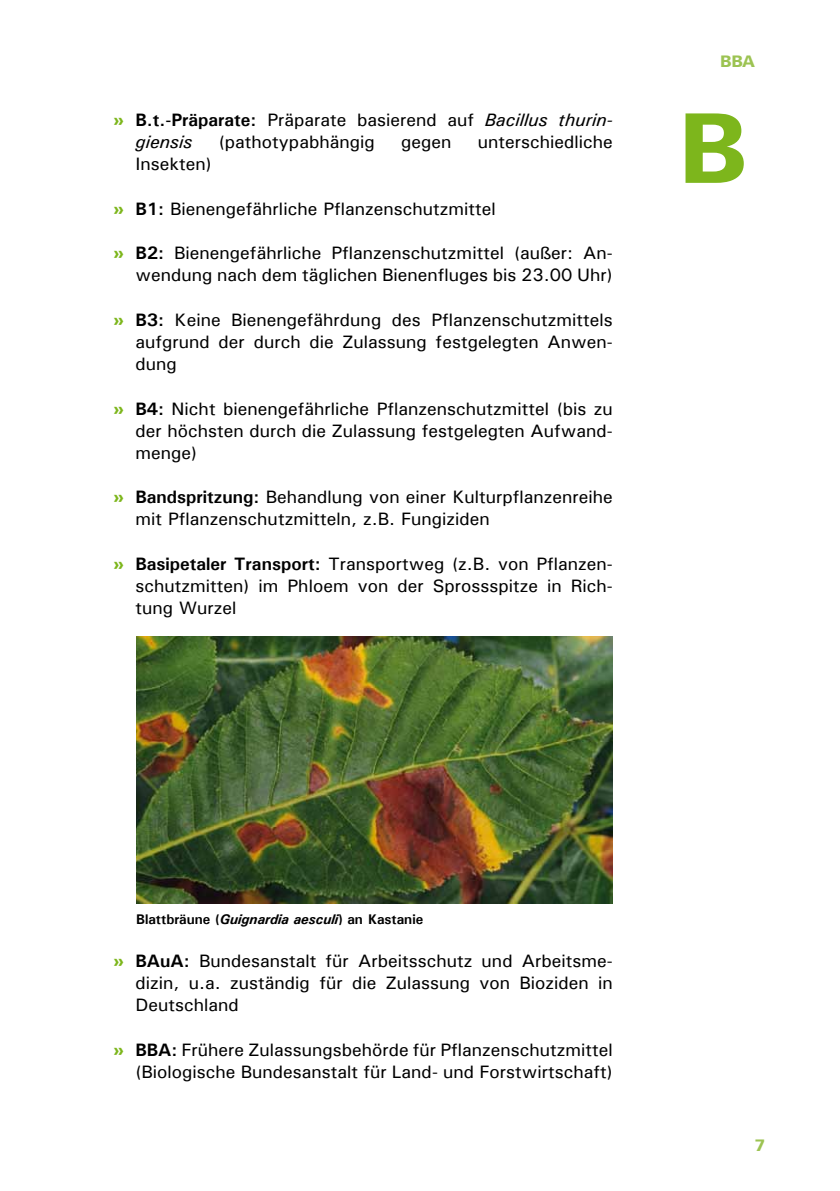
<style>
.page{position:relative;width:840px;height:1191px;background:#fff}
.page>*{position:absolute;margin:0;border:0;box-sizing:border-box;transform-origin:0 0}
.t1{font:800 96px "Linotype Univers 730";color:#7db61c}
.t2{font:18px/22px "Univers";color:#000;text-align:justify}
.t3{font:italic 18px/22px "Univers";color:#000}
.t4{font:800 16px "Linotype Univers 730";color:#9cc352}
.t5{font:700 14px "Univers";color:#000}
.s1{font-family:"Linotype Univers 730";font-weight:800;font-style:normal;color:#7db61c}
.s2{font-weight:700;font-style:normal}
.s3{font-style:normal}
.s4{font-family:"Linotype Univers 730";font-weight:800;color:#7db61c}
.s5{font-weight:700}
.s6{font-style:italic}
</style>
<div class="page">
<img style="left:136px;top:636px;width:476px;height:267px">
<p class="t3" style="left:135px;top:108px;width:478px;text-indent:-22px"><span class="s1">»</span> <span class="s2">B.t.-Präparate:</span> <span class="s3">Präparate basierend auf</span> Bacillus thurin&shy;giensis</p>
<p class="t2" style="left:219px;top:130px;width:157px">(pathotypabhängig</p>
<p class="t2" style="left:401px;top:130px;width:52px">gegen</p>
<p class="t2" style="left:477px;top:130px;width:137px">unterschiedliche</p>
<p class="t2" style="left:135px;top:152px;width:78px">Insekten)</p>
<p class="t2" style="left:113px;top:197px;width:383px"><span class="s4">»</span> <span class="s5">B1:</span> Bienengefährliche Pflanzenschutzmittel</p>
<p class="t2" style="left:113px;top:242px;width:500px;text-align:right"><span class="s4">»</span> <span class="s5">B2:</span> Bienengefährliche Pflanzenschutzmittel (außer: An&shy;wendung nach dem täglichen Bienenfluges bis 23.00 Uhr)</p>
<p class="t2" style="left:135px;top:308px;width:478px;text-indent:-22px"><span class="s4">»</span> <span class="s5">B3:</span> Keine Bienengefährdung des Pflanzenschutzmittels aufgrund der durch die Zulassung festgelegten Anwen&shy;dung</p>
<p class="t2" style="left:135px;top:397px;width:478px;text-indent:-22px"><span class="s4">»</span> <span class="s5">B4:</span> Nicht bienengefährliche Pflanzenschutzmittel (bis zu der höchsten durch die Zulassung festgelegten Aufwand&shy;menge)</p>
<p class="t2" style="left:135px;top:486px;width:478px;text-indent:-22px"><span class="s4">»</span> <span class="s5">Bandspritzung:</span> Behandlung von einer Kulturpflanzenreihe mit Pflanzenschutzmitteln, z.B. Fungiziden</p>
<p class="t2" style="left:135px;top:552px;width:478px;text-indent:-22px"><span class="s4">»</span> <span class="s5">Basipetaler Transport:</span> Transportweg (z.B. von Pflanzen&shy;schutzmitten) im Phloem von der Sprossspitze in Rich&shy;tung Wurzel</p>
<p class="t4" style="left:719px;top:51px;width:13px">BBA</p>
<h1 class="t1" style="left:677px;top:90px;width:60px">B</h1>
<p class="t5" style="left:136px;top:910px;width:288px">Blattbräune (<span class="s6">Guignardia aesculi</span>) an Kastanie</p>
<p class="t2" style="left:135px;top:949px;width:478px;text-indent:-22px"><span class="s4">»</span> <span class="s5">BAuA:</span> Bundesanstalt für Arbeitsschutz und Arbeitsme&shy;dizin, u.a. zuständig für die Zulassung von Bioziden in Deutschland</p>
<p class="t2" style="left:113px;top:1038px;width:500px;text-align:right"><span class="s4">»</span> <span class="s5">BBA:</span> Frühere Zulassungsbehörde für Pflanzenschutzmittel (Biologische Bundesanstalt für Land- und Forstwirtschaft)</p>
<p class="t4" style="left:754px;top:1135px;width:12px">7</p>
</div>
